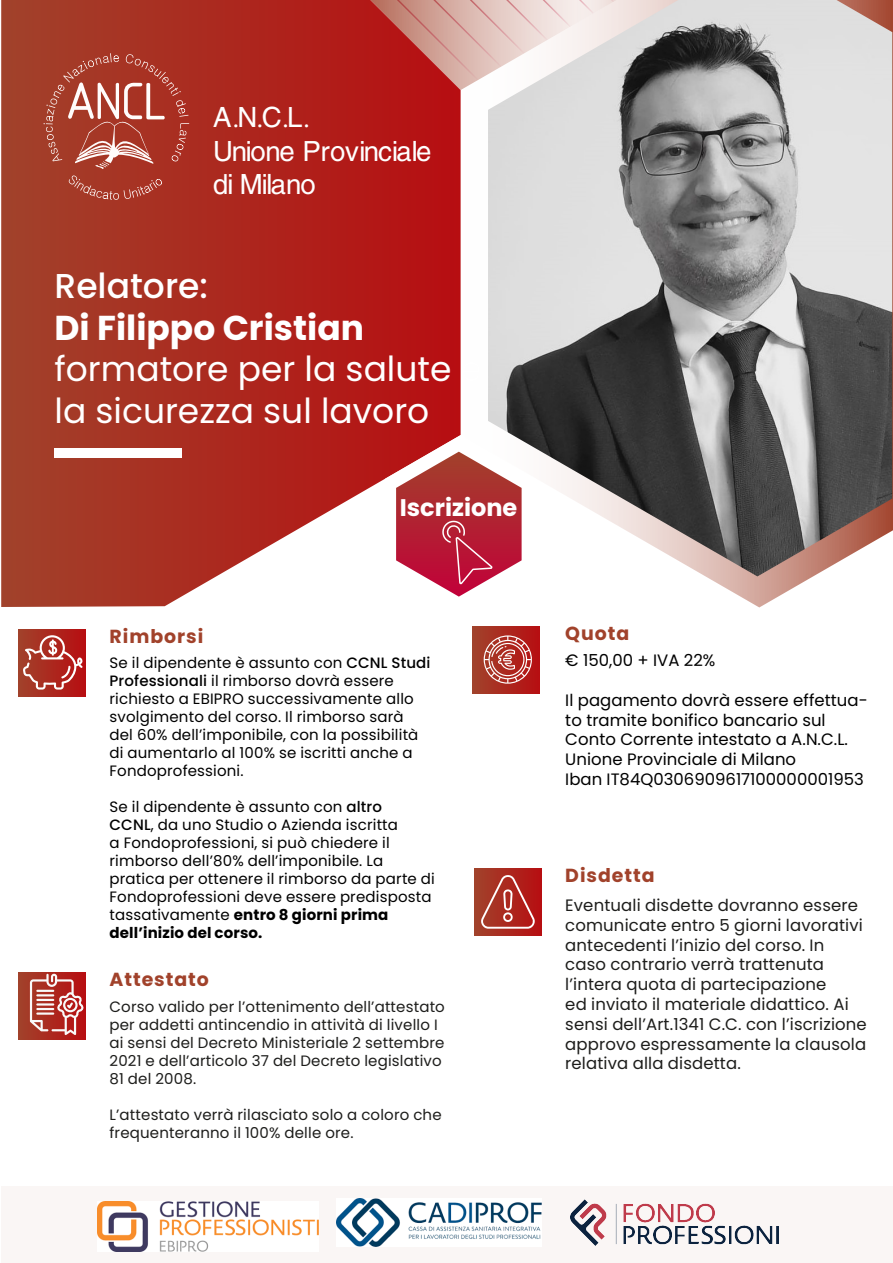
<style>
.page{position:relative;width:893px;height:1263px;background:#fff}
.page>*{position:absolute;margin:0;border:0;box-sizing:border-box;transform-origin:0 0}
.t1{font:34.5px/41.4px "Poppins";color:#fff}
.t2{font:700 34.5px "Poppins";color:#fff}
.t3{font:500 34.5px "Poppins";color:#fff}
.t4{font:27.75px/33.3px "Protestant";color:#fff}
.t5{font:700 24px "Poppins";color:#fff}
.t6{font:700 18.9px "Poppins";letter-spacing:.05em;color:#a1422b}
.t7{font:16.5px/19.8px "Poppins";letter-spacing:.01em;color:#1d1d1b}
.t8{font:16.5px/19.8px "Poppins";letter-spacing:.005em;color:#000}
.t9{font:15px/18px "Poppins";letter-spacing:.01em;color:#000}
.t10{font:15px/18px "Poppins";letter-spacing:.01em;color:#1d1d1b}
.s1{font-weight:500}
.s2{font-weight:700}
</style>
<div class="page">
<svg style="left:1px;top:0;width:460px;height:607px;background:#b0362c"></svg>
<svg style="left:705px;top:0;width:188px;height:607px"></svg>
<div style="left:1px;top:1186px;width:892px;height:77px;background:#faf6f5"></div>
<svg style="left:370px;top:0;width:118px;height:90px;background:#c76e68"></svg>
<div style="left:18px;top:629px;width:67px;height:67px;background:linear-gradient(to right,#a34730,#b81215)"></div>
<svg style="left:23px;top:635px;width:60px;height:54px;background:#bb4f47"></svg>
<div style="left:18px;top:973px;width:67px;height:67px;background:linear-gradient(to right,#a1422b,#b70e12)"></div>
<div style="left:475px;top:869px;width:67px;height:67px;background:linear-gradient(to right,#a1422b,#b70e11)"></div>
<svg style="left:479px;top:874px;width:57px;height:55px;background:#b7473e"></svg>
<div style="left:473px;top:626px;width:67px;height:67px;background:linear-gradient(to right,#a1422b,#b60e11)"></div>
<svg style="left:484px;top:635px;width:50px;height:51px;background:#c05a54"></svg>
<img style="left:571px;top:1199px;width:208px;height:47px">
<img style="left:337px;top:1199px;width:205px;height:47px">
<img style="left:98px;top:1201px;width:221px;height:50px">
<svg style="left:44px;top:53px;width:145px;height:116px;background:#b24f41"></svg>
<svg style="left:69px;top:175px;width:93px;height:25px;background:#ad4536"></svg>
<img style="left:488px;top:0;width:404px;height:576px">
<div style="left:55px;top:448px;width:127px;height:10px;background:#fff"></div>
<svg style="left:385px;top:435px;width:151px;height:172px"></svg>
<svg style="left:30px;top:974px;width:54px;height:61px"></svg>
<hr style="left:36px;top:1012px;width:18px;height:3px;background:#f9f9f9">
<h2 class="t4" style="left:213px;top:103px;width:219px">A.N.C.L.<br>Unione Provinciale di Milano</h2>
<h1 class="t3" style="left:55px;top:266px;width:155px">Relatore:</h1>
<h1 class="t2" style="left:55px;top:308px;width:311px">Di Filippo Cristian</h1>
<h1 class="t1" style="left:55px;top:349px;width:429px">formatore per la salute e la sicurezza sul lavoro</h1>
<p class="t6" style="left:110px;top:625px;width:95px">Rimborsi</p>
<h3 class="t5" style="left:400px;top:494px;width:119px">Iscrizione</h3>
<p class="t9" style="left:110px;top:654px;width:323px">Se il dipendente è assunto con <span class="s1">CCNL Studi Professionali</span> il rimborso dovrà essere richiesto a EBIPRO successivamente allo svolgimento del corso. Il rimborso sarà del 60% dell’imponibile, con la possibilità di aumentarlo al 100% se iscritti anche a Fondoprofessioni.</p>
<p class="t9" style="left:110px;top:798px;width:327px">Se il dipendente è assunto con <span class="s1">altro<br>CCNL</span>, da uno Studio o Azienda iscritta<br>a Fondoprofessioni, si può chiedere il rimborso dell’80% dell’imponibile. La pratica per ottenere il rimborso da parte di Fondoprofessioni deve essere predisposta tassativamente <span class="s2">entro 8 giorni prima dell’inizio del corso.</span></p>
<p class="t6" style="left:110px;top:969px;width:101px">Attestato</p>
<p class="t10" style="left:110px;top:998px;width:337px">Corso valido per l’ottenimento dell’attestato per addetti antincendio in attività di livello I ai sensi del Decreto Ministeriale 2 settembre 2021 e dell’articolo 37 del Decreto legislativo 81 del 2008.</p>
<p class="t10" style="left:110px;top:1106px;width:334px">L’attestato verrà rilasciato solo a coloro che frequenteranno il 100% delle ore.</p>
<p class="t6" style="left:565px;top:622px;width:66px">Quota</p>
<p class="t8" style="left:565px;top:650px;width:152px">€ 150,00 + IVA 22%</p>
<p class="t8" style="left:565px;top:690px;width:304px">Il pagamento dovrà essere effettua&shy;to tramite bonifico bancario sul Conto Corrente intestato a A.N.C.L.<br>Unione Provinciale di Milano<br>Iban IT84Q0306909617100000001953</p>
<p class="t6" style="left:565px;top:865px;width:91px">Disdetta</p>
<p class="t7" style="left:565px;top:895px;width:303px">Eventuali disdette dovranno essere comunicate entro 5 giorni lavorativi antecedenti l’inizio del corso. In caso contrario verrà trattenuta l’intera quota di partecipazione<br>ed inviato il materiale didattico. Ai sensi dell’Art.1341 C.C. con l’iscrizione approvo espressamente la clausola relativa alla disdetta.</p>
</div>
